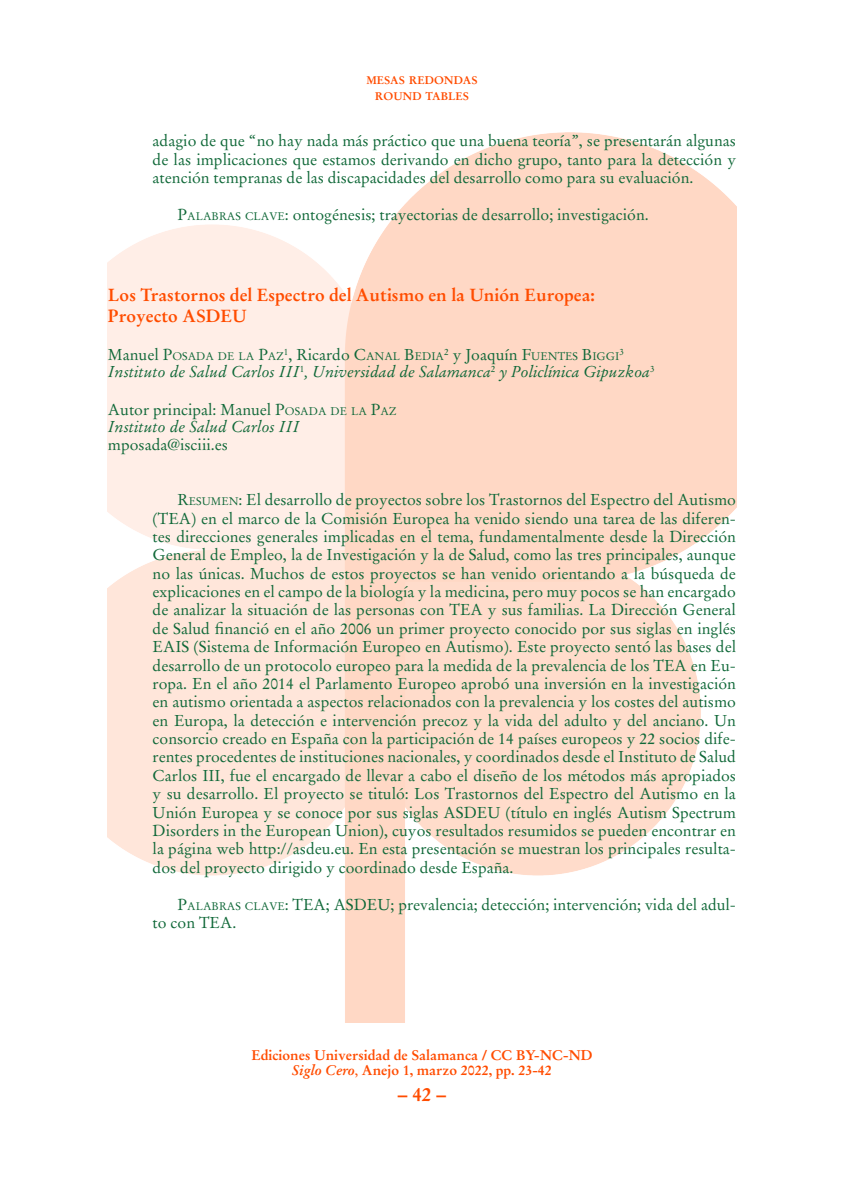
<style>
.page{position:relative;width:844px;height:1191px;background:#fff}
.page>*{position:absolute;margin:0;border:0;box-sizing:border-box;transform-origin:0 0}
.t1{font:700 19.25px "Stempel Garamond";color:#ff4c00}
.TEX_Cab_Neg{font:700 17.5px/21px "Stempel Garamond";color:#ff4c00}
.TEX_Resumen{font:15.75px/18.4px "Stempel Garamond";color:#0f6838;text-align:justify}
.TEX_autor{font:italic 15.75px "Stempel Garamond";color:#0f6838}
.TEX_autor-2{font:15.75px "Stempel Garamond";color:#0f6838}
.t2{font:700 14px/15.8px "Stempel Garamond";color:#ff4c00;text-align:center}
.TEX_autor-3{font:11.03px "Stempel Garamond";color:#0f6838}
.t3{font:700 11.03px/15.8px "Stempel Garamond";color:#ff4c00;text-align:center}
.TEX_autor-4{font:9.1px "Stempel Garamond";color:#0f6838}
.s1{font-style:inherit}
.s2{font-size:11.03px}
.s3{font-size:15.75px}
.s4{font-style:italic}
.s5{font-weight:400}
</style>
<div class="page">
<p class="t3" style="left:366px;top:73px;width:113px">MESAS REDONDAS<br>ROUND TABLES</p>
<p class="TEX_Resumen" style="left:153px;top:132px;width:584px">adagio de que “no hay nada más práctico que una buena teoría”, se presentarán algunas de las implicaciones que estamos derivando en dicho grupo, tanto para la detección y atención tempranas de las discapacidades del desarrollo como para su evaluación.</p>
<p class="TEX_Resumen" style="left:177px;top:205px;width:472px"><span class="s1">P</span><span class="s2">ALABRAS CLAVE</span><span class="s1">:</span> ontogénesis; trayectorias de desarrollo; investigación.</p>
<p class="TEX_Cab_Neg" style="left:108px;top:285px;width:488px">Los Trastornos del Espectro del Autismo en la Unión Europea:<br>Proyecto ASDEU</p>
<p class="TEX_autor-3" style="left:108px;top:349px;width:177px"><span class="s3">Manuel</span> <span class="s3">P</span>OSADA DE LA <span class="s3">P</span>AZ</p>
<p class="TEX_autor-2" style="left:284px;top:345px;width:162px"><sup>1</sup>, Ricardo <span class="s1">C</span><span class="s2">ANAL</span> <span class="s1">B</span><span class="s2">EDIA</span></p>
<p class="TEX_autor-3" style="left:444px;top:349px;width:176px"><sup>2</sup> <span class="s3">y Joaquín</span> <span class="s3">F</span>UENTES <span class="s3">B</span>IGGI</p>
<p class="TEX_autor-4" style="left:619px;top:346px;width:6px">3</p>
<p class="TEX_autor" style="left:108px;top:362px;width:548px">Instituto de Salud Carlos III<sup>1</sup>, Universidad de Salamanca<sup>2</sup> y Policlínica Gipuzkoa<sup>3</sup></p>
<p class="TEX_autor-2" style="left:108px;top:400px;width:290px">Autor principal: Manuel <span class="s1">P</span><span class="s2">OSADA DE LA</span> <span class="s1">P</span><span class="s2">AZ</span></p>
<p class="TEX_autor" style="left:108px;top:417px;width:193px">Instituto de Salud Carlos III</p>
<p class="TEX_autor-2" style="left:108px;top:435px;width:121px">mposada@isciii.es</p>
<p class="TEX_Resumen" style="left:153px;top:490px;width:584px;text-indent:25px"><span class="s1">R</span><span class="s2">ESUMEN</span>: El desarrollo de proyectos sobre los Trastornos del Espectro del Autismo (TEA) en el marco de la Comisión Europea ha venido siendo una tarea de las diferen&shy;tes direcciones generales implicadas en el tema, fundamentalmente desde la Dirección General de Empleo, la de Investigación y la de Salud, como las tres principales, aunque no las únicas. Muchos de estos proyectos se han venido orientando a la búsqueda de explicaciones en el campo de la biología y la medicina, pero muy pocos se han encargado de analizar la situación de las personas con TEA y sus familias. La Dirección General de Salud financió en el año 2006 un primer proyecto conocido por sus siglas en inglés EAIS (Sistema de Información Europeo en Autismo). Este proyecto sentó las bases del desarrollo de un protocolo europeo para la medida de la prevalencia de los TEA en Eu&shy;ropa. En el año 2014 el Parlamento Europeo aprobó una inversión en la investigación en autismo orientada a aspectos relacionados con la prevalencia y los costes del autismo en Europa, la detección e intervención precoz y la vida del adulto y del anciano. Un consorcio creado en España con la participación de 14 países europeos y 22 socios dife&shy;rentes procedentes de instituciones nacionales, y coordinados desde el Instituto de Salud Carlos III, fue el encargado de llevar a cabo el diseño de los métodos más apropiados y su desarrollo. El proyecto se tituló: Los Trastornos del Espectro del Autismo en la Unión Europea y se conoce por sus siglas ASDEU (título en inglés Autism Spectrum Disorders in the European Union), cuyos resultados resumidos se pueden encontrar en la página web http://asdeu.eu. En esta presentación se muestran los principales resulta&shy;dos del proyecto dirigido y coordinado desde España.</p>
<p class="TEX_Resumen" style="left:153px;top:895px;width:584px;text-indent:25px"><span class="s1">P</span><span class="s2">ALABRAS CLAVE</span><span class="s1">:</span> TEA; ASDEU; prevalencia; detección; intervención; vida del adul&shy;to con TEA.</p>
<p class="t2" style="left:251px;top:1046px;width:342px">Ediciones Universidad de Salamanca / CC BY-NC-ND<br><span class="s4">Siglo Cero</span><span class="s5">,</span> Anejo 1, marzo 2022, pp. 23-42</p>
<p class="t1" style="left:398px;top:1082px;width:50px">– 42 –</p>
</div>
